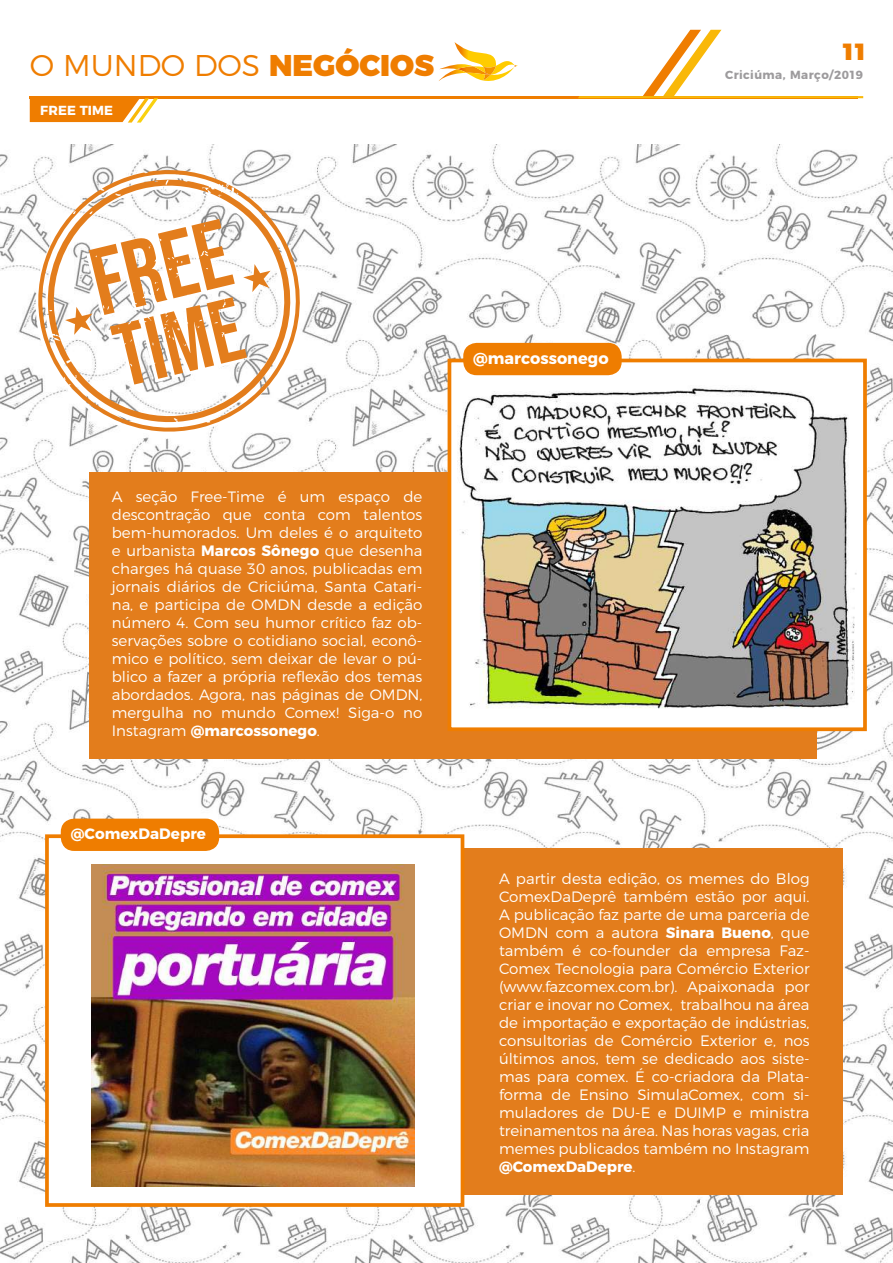
<style>
.page{position:relative;width:893px;height:1263px;background:#fff}
.page>*{position:absolute;margin:0;border:0;box-sizing:border-box;transform-origin:0 0}
.t1{font:300 30px "Montserrat";color:#ef7d00}
.t2{font:900 23.4px "Montserrat";color:#ef7d00}
.t3{font:700 16.05px "Montserrat";color:#fff}
.t4{font:700 15.15px "Montserrat";letter-spacing:.005em;color:#fff}
.t5{font:300 15px/18px "Montserrat";color:#fff;text-align:justify}
.t6{font:700 13.2px "Montserrat";letter-spacing:.01em;color:#fff}
.t7{font:700 11.7px "Montserrat";letter-spacing:.035em;color:#9d9b9d}
.s1{font-weight:900}
.s2{font-weight:700}
</style>
<div class="page">
<img style="left:0;top:145px;width:893px;height:1118px">
<div style="left:89px;top:472px;width:727px;height:286px;background:#e37d1c"></div>
<div style="left:464px;top:848px;width:378px;height:346px;background:#e37d1c"></div>
<hr style="left:30px;top:96px;width:828px;height:2px;background:#ef7d00">
<svg style="left:578px;top:30px;width:285px;height:68px"></svg>
<svg style="left:30px;top:98px;width:128px;height:25px;background:#f2972d"></svg>
<svg style="left:28px;top:167px;width:285px;height:267px"></svg>
<svg style="left:36px;top:179px;width:266px;height:245px"></svg>
<svg style="left:62px;top:219px;width:209px;height:169px"></svg>
<div style="left:449px;top:360px;width:416px;height:369px;background:#fff"></div>
<img style="left:457px;top:388px;width:400px;height:320px">
<div style="left:448px;top:359px;width:419px;height:372px;border:4px solid #ef7d00"></div>
<div style="left:463px;top:343px;width:159px;height:32px;background:#ef7d00;border-radius:14px"></div>
<div style="left:45px;top:834px;width:419px;height:373px;background:#fff;border:4px solid #ef7d00"></div>
<div style="left:61px;top:819px;width:158px;height:32px;background:#ef7d00;border-radius:14px"></div>
<img style="left:92px;top:864px;width:323px;height:322px">
<svg style="left:439px;top:42px;width:79px;height:39px"></svg>
<h1 class="t1" style="left:30px;top:42px;width:406px">O MUNDO DOS <span class="s1">NEGÓCIOS</span></h1>
<p class="t6" style="left:40px;top:99px;width:74px">FREE TIME</p>
<h2 class="t2" style="left:841px;top:32px;width:28px">11</h2>
<p class="t7" style="left:725px;top:65px;width:140px">Criciúma, Março/2019</p>
<p class="t5" style="left:112px;top:486px;width:312px">A seção Free-Time é um espaço de descontração que conta com talentos bem-humorados. Um deles é o arquiteto e urbanista <span class="s2">Marcos Sônego</span> que desenha charges há quase 30 anos, publicadas em jornais diários de Criciúma, Santa Catari&shy;na, e participa de OMDN desde a edição número 4. Com seu humor crítico faz ob&shy;servações sobre o cotidiano social, econô&shy;mico e político, sem deixar de levar o pú&shy;blico a fazer a própria reflexão dos temas abordados. Agora, nas páginas de OMDN, mergulha no mundo Comex! Siga-o no Instagram <span class="s2">@marcossonego</span>.</p>
<p class="t4" style="left:71px;top:821px;width:137px">@ComexDaDepre</p>
<p class="t3" style="left:473px;top:345px;width:137px">@marcossonego</p>
<p class="t5" style="left:499px;top:868px;width:312px">A partir desta edição, os memes do Blog ComexDaDeprê também estão por aqui.<br>A publicação faz parte de uma parceria de OMDN com a autora <span class="s2">Sinara Bueno</span>, que também é co-founder da empresa Faz-Comex Tecnologia para Comércio Exterior (www.fazcomex.com.br). Apaixonada por criar e inovar no Comex, trabalhou na área de importação e exportação de indústrias, consultorias de Comércio Exterior e, nos últimos anos, tem se dedicado aos siste&shy;mas para comex. É co-criadora da Plata&shy;forma de Ensino SimulaComex, com si&shy;muladores de DU-E e DUIMP e ministra treinamentos na área. Nas horas vagas, cria memes publicados também no Instagram <span class="s2">@ComexDaDepre</span>.</p>
</div>
